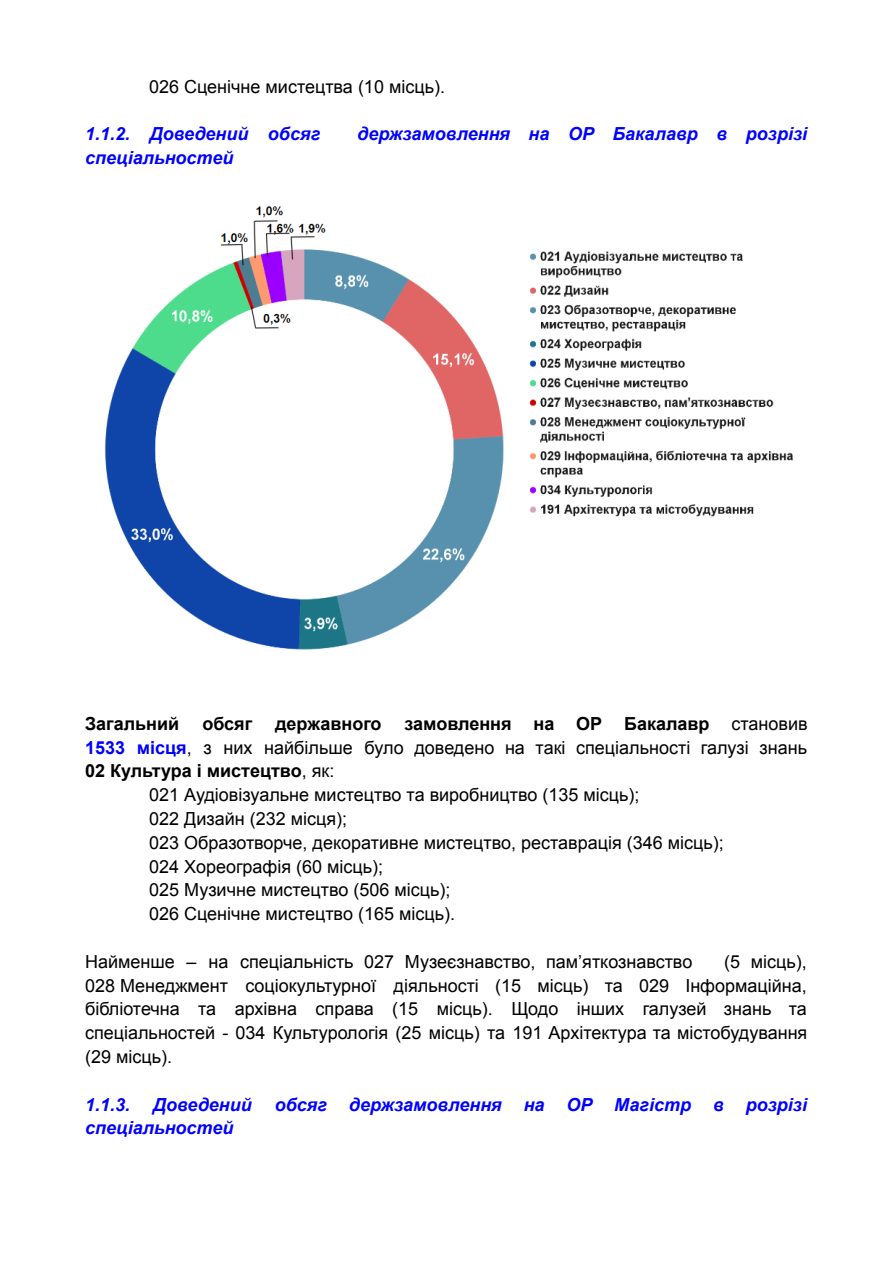
<style>
.page{position:relative;width:894px;height:1263px;background:#fff}
.page>*{position:absolute;margin:0;border:0;box-sizing:border-box;transform-origin:0 0}
.t1{font:18px/23.9px "Arial";color:#000;text-align:justify}
.t2{font:italic 700 18px "Arial";color:#00f}
.t3{font:700 18px "Arial";color:#000}
.s1{font-weight:400}
.s2{font-weight:700;color:#00f}
</style>
<div class="page">
<img style="left:105px;top:206px;width:688px;height:444px">
<p class="t1" style="left:149px;top:75px;width:297px">026 Сценічне мистецтва (10 місць).</p>
<p class="t2" style="left:85px;top:122px;width:237px">1.1.2. Доведений обсяг</p>
<p class="t2" style="left:357px;top:122px;width:451px">держзамовлення на ОР Бакалавр в розрізі</p>
<p class="t2" style="left:85px;top:146px;width:150px">спеціальностей</p>
<p class="t3" style="left:85px;top:711px;width:96px">Загальний</p>
<p class="t3" style="left:202px;top:711px;width:51px">обсяг</p>
<p class="t3" style="left:275px;top:711px;width:108px">державного</p>
<p class="t3" style="left:405px;top:711px;width:405px">замовлення на ОР Бакалавр <span class="s1">становив</span></p>
<p class="t1" style="left:85px;top:735px;width:724px"><span class="s2">1533 місця</span>, з них найбільше було доведено на такі спеціальності галузі знань</p>
<p class="t3" style="left:85px;top:759px;width:251px">02 Культура і мистецтво<span class="s1">, як:</span></p>
<p class="t1" style="left:149px;top:783px;width:492px">021 Аудіовізуальне мистецтво та виробництво (135 місць);</p>
<p class="t1" style="left:149px;top:807px;width:200px">022 Дизайн (232 місця);</p>
<p class="t1" style="left:149px;top:831px;width:576px">023 Образотворче, декоративне мистецтво, реставрація (346 місць);</p>
<p class="t1" style="left:149px;top:854px;width:236px">024 Хореографія (60 місць);</p>
<p class="t1" style="left:149px;top:878px;width:303px">025 Музичне мистецтво (506 місць);</p>
<p class="t1" style="left:149px;top:902px;width:307px">026 Сценічне мистецтво (165 місць).</p>
<p class="t1" style="left:85px;top:950px;width:609px">Найменше – на спеціальність 027 Музеєзнавство, пам’яткознавство</p>
<p class="t1" style="left:85px;top:950px;width:724px;text-indent:639px">(5 місць), 028 Менеджмент соціокультурної діяльності (15 місць) та 029 Інформаційна, бібліотечна та архівна справа (15 місць). Щодо інших галузей знань та спеціальностей - 034 Культурологія (25 місць) та 191 Архітектура та містобудування (29 місць).</p>
<p class="t2" style="left:85px;top:1092px;width:47px">1.1.3.</p>
<p class="t2" style="left:153px;top:1092px;width:100px">Доведений</p>
<p class="t2" style="left:275px;top:1092px;width:534px">обсяг держзамовлення на ОР Магістр в розрізі</p>
<p class="t2" style="left:85px;top:1116px;width:150px">спеціальностей</p>
</div>
